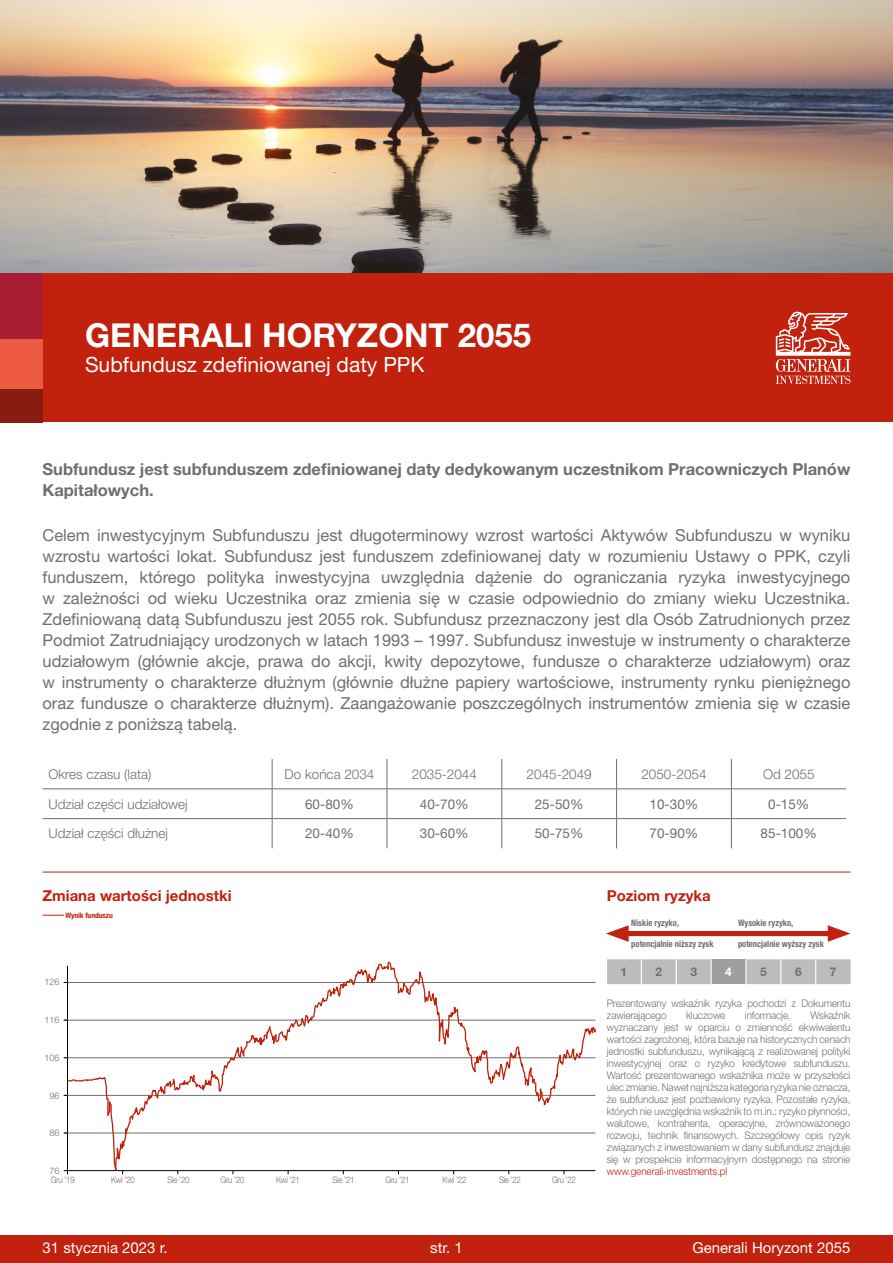
<style>
.page{position:relative;width:893px;height:1263px;background:#fff}
.page>*{position:absolute;margin:0;border:0;box-sizing:border-box;transform-origin:0 0}
.t1{font:700 33px "Helvetica Neue LT Pro";color:#fff}
.t2{font:21px "Helvetica Neue LT Pro";color:#fff}
.t3{font:16.5px/21px "Helvetica Neue LT Pro";color:#706f6f;text-align:justify}
.t4{font:700 16.5px/21px "Helvetica Neue LT Pro";color:#706f6f}
.t5{font:15px "Helvetica Neue LT Pro";color:#fff}
.t6{font:700 15px "Helvetica Neue LT Pro";color:#c1210d}
.t7{font:300 13.5px "Helvetica Neue LT Pro";color:#706f6f}
.t8{font:13.5px "Helvetica Neue LT Pro";color:#706f6f}
.t9{font:700 12px "Helvetica Neue LT Pro";color:#706f6f}
.t10{font:700 12px "Helvetica Neue LT Pro";color:#fff}
.t11{font:300 10.5px/12px "Helvetica Neue LT Pro";letter-spacing:-.01em;color:#706f6f;scale:.95 1}
.t12{font:300 10.5px "Helvetica Neue LT Pro";letter-spacing:-.01em;color:#c1210d;scale:.95 1}
.t13{font:700 condensed 9px "Helvetica Neue LT Pro";color:#706f6f;scale:.95 1}
.t14{font:300 9px "Helvetica Neue LT Pro";letter-spacing:-.03em;color:#706f6f;scale:.86 1}
.t15{font:300 9px "Helvetica Neue LT Pro";letter-spacing:-.03em;color:#706f6f}
.t16{font:700 condensed 7.65px "Helvetica Neue LT Pro";letter-spacing:-.01em;color:#c1210d}
</style>
<div class="page">
<hr style="left:43px;top:872px;width:807px;height:1px;background:#c1210d">
<div style="left:619px;top:931px;width:218px;height:5px;background:#c1210d"></div>
<svg style="left:606px;top:925px;width:23px;height:17px"></svg>
<svg style="left:828px;top:925px;width:22px;height:17px"></svg>
<svg style="left:607px;top:959px;width:244px;height:25px;background:#bababa"></svg>
<svg style="left:43px;top:759px;width:803px;height:89px"></svg>
<hr style="left:272px;top:759px;width:1px;height:30px;background:#706f6f">
<hr style="left:387px;top:759px;width:1px;height:30px;background:#706f6f">
<hr style="left:501px;top:759px;width:1px;height:30px;background:#706f6f">
<hr style="left:616px;top:759px;width:1px;height:30px;background:#706f6f">
<hr style="left:731px;top:759px;width:1px;height:30px;background:#706f6f">
<hr style="left:43px;top:788px;width:229px;height:1px;background:#706f6f">
<hr style="left:272px;top:788px;width:115px;height:1px;background:#706f6f">
<hr style="left:387px;top:788px;width:115px;height:1px;background:#706f6f">
<hr style="left:502px;top:788px;width:115px;height:1px;background:#706f6f">
<hr style="left:617px;top:788px;width:114px;height:1px;background:#706f6f">
<hr style="left:731px;top:788px;width:115px;height:1px;background:#706f6f">
<hr style="left:43px;top:818px;width:229px;height:1px;background:#706f6f">
<hr style="left:272px;top:818px;width:115px;height:1px;background:#706f6f">
<svg style="left:272px;top:789px;width:1px;height:59px"></svg>
<hr style="left:387px;top:818px;width:115px;height:1px;background:#706f6f">
<svg style="left:387px;top:789px;width:1px;height:59px"></svg>
<hr style="left:502px;top:818px;width:115px;height:1px;background:#706f6f">
<svg style="left:501px;top:789px;width:1px;height:59px"></svg>
<hr style="left:617px;top:818px;width:114px;height:1px;background:#706f6f">
<svg style="left:616px;top:789px;width:1px;height:59px"></svg>
<hr style="left:731px;top:818px;width:115px;height:1px;background:#706f6f">
<svg style="left:731px;top:789px;width:1px;height:59px"></svg>
<svg style="left:43px;top:915px;width:21px;height:1px"></svg>
<div style="left:0;top:1235px;width:893px;height:28px;background:#c1210d"></div>
<img style="left:0;top:0;width:893px;height:274px">
<div style="left:42px;top:274px;width:851px;height:148px;background:#c1210d"></div>
<svg style="left:776px;top:311px;width:74px;height:73px"></svg>
<div style="left:0;top:274px;width:43px;height:66px;background:#a81d34"></div>
<div style="left:0;top:340px;width:43px;height:49px;background:#eb5a41"></div>
<div style="left:0;top:389px;width:43px;height:33px;background:#881c11"></div>
<hr style="left:67px;top:966px;width:1px;height:208px;background:#000">
<hr style="left:64px;top:1170px;width:531px;height:1px;background:#000">
<hr style="left:64px;top:1133px;width:531px;height:1px;background:#706f6f">
<hr style="left:64px;top:1095px;width:531px;height:1px;background:#706f6f">
<hr style="left:64px;top:1020px;width:531px;height:1px;background:#706f6f">
<hr style="left:64px;top:1057px;width:531px;height:1px;background:#706f6f">
<hr style="left:64px;top:982px;width:531px;height:1px;background:#706f6f">
<svg style="left:68px;top:961px;width:528px;height:209px"></svg>
<h1 class="t1" style="left:85px;top:314px;width:448px">GENERALI HORYZONT 2055</h1>
<p class="t2" style="left:85px;top:352px;width:341px">Subfundusz zdefiniowanej daty PPK</p>
<p class="t4" style="left:43px;top:458px;width:809px">Subfundusz jest subfunduszem zdefiniowanej daty dedykowanym uczestnikom Pracowniczych Planów<br>Kapitałowych.</p>
<p class="t3" style="left:43px;top:524px;width:809px">Celem inwestycyjnym Subfunduszu jest długoterminowy wzrost wartości Aktywów Subfunduszu w wyniku wzrostu wartości lokat. Subfundusz jest funduszem zdefiniowanej daty w rozumieniu Ustawy o PPK, czyli funduszem, którego polityka inwestycyjna uwzględnia dążenie do ograniczania ryzyka inwestycyjnego w zależności od wieku Uczestnika oraz zmienia się w czasie odpowiednio do zmiany wieku Uczestnika.<br>Zdefiniowaną datą Subfunduszu jest 2055 rok. Subfundusz przeznaczony jest dla Osób Zatrudnionych przez Podmiot Zatrudniający urodzonych w latach 1993 – 1997. Subfundusz inwestuje w instrumenty o charakterze udziałowym (głównie akcje, prawa do akcji, kwity depozytowe, fundusze o charakterze udziałowym) oraz w instrumenty o charakterze dłużnym (głównie dłużne papiery wartościowe, instrumenty rynku pieniężnego oraz fundusze o charakterze dłużnym). Zaangażowanie poszczególnych instrumentów zmienia się w czasie zgodnie z poniższą tabelą.</p>
<p class="t7" style="left:49px;top:766px;width:104px">Okres czasu (lata)</p>
<p class="t7" style="left:285px;top:766px;width:91px">Do końca 2034</p>
<p class="t7" style="left:412px;top:766px;width:67px">2035-2044</p>
<p class="t7" style="left:527px;top:766px;width:67px">2045-2049</p>
<p class="t7" style="left:641px;top:766px;width:67px">2050-2054</p>
<p class="t7" style="left:763px;top:766px;width:53px">Od 2055</p>
<p class="t7" style="left:49px;top:795px;width:141px">Udział części udziałowej</p>
<p class="t8" style="left:305px;top:795px;width:50px">60-80%</p>
<p class="t8" style="left:420px;top:795px;width:50px">40-70%</p>
<p class="t8" style="left:535px;top:795px;width:50px">25-50%</p>
<p class="t8" style="left:650px;top:795px;width:50px">10-30%</p>
<p class="t8" style="left:768px;top:795px;width:43px">0-15%</p>
<p class="t7" style="left:49px;top:825px;width:121px">Udział części dłużnej</p>
<p class="t8" style="left:305px;top:825px;width:50px">20-40%</p>
<p class="t8" style="left:420px;top:825px;width:50px">30-60%</p>
<p class="t8" style="left:535px;top:825px;width:50px">50-75%</p>
<p class="t8" style="left:650px;top:825px;width:50px">70-90%</p>
<p class="t8" style="left:761px;top:825px;width:58px">85-100%</p>
<p class="t6" style="left:43px;top:886px;width:191px">Zmiana wartości jednostki</p>
<p class="t16" style="left:65px;top:910px;width:49px">Wynik funduszu</p>
<p class="t15" style="left:45px;top:976px;width:17px">126</p>
<p class="t15" style="left:45px;top:1014px;width:17px">116</p>
<p class="t15" style="left:45px;top:1052px;width:17px">106</p>
<p class="t15" style="left:50px;top:1090px;width:12px">96</p>
<p class="t15" style="left:50px;top:1128px;width:12px">86</p>
<p class="t15" style="left:50px;top:1165px;width:12px">76</p>
<p class="t14" style="left:51px;top:1174px;width:29px">Gru ’19</p>
<p class="t14" style="left:111px;top:1174px;width:29px">Kwi ’20</p>
<p class="t14" style="left:168px;top:1174px;width:27px">Sie ’20</p>
<p class="t14" style="left:221px;top:1174px;width:29px">Gru ’20</p>
<p class="t14" style="left:276px;top:1174px;width:29px">Kwi ’21</p>
<p class="t14" style="left:333px;top:1174px;width:27px">Sie ’21</p>
<p class="t14" style="left:386px;top:1174px;width:29px">Gru ’21</p>
<p class="t14" style="left:443px;top:1174px;width:29px">Kwi ’22</p>
<p class="t14" style="left:499px;top:1174px;width:27px">Sie ’22</p>
<p class="t14" style="left:552px;top:1174px;width:29px">Gru ’22</p>
<p class="t6" style="left:607px;top:886px;width:106px">Poziom ryzyka</p>
<p class="t13" style="left:631px;top:918px;width:52px">Niskie ryzyko,</p>
<p class="t13" style="left:631px;top:938px;width:88px">potencjalnie niższy zysk</p>
<p class="t13" style="left:738px;top:938px;width:92px">potencjalnie wyższy zysk</p>
<p class="t13" style="left:738px;top:918px;width:60px">Wysokie ryzyko,</p>
<p class="t9" style="left:621px;top:964px;width:8px">1</p>
<p class="t9" style="left:655px;top:964px;width:8px">2</p>
<p class="t9" style="left:690px;top:964px;width:8px">3</p>
<p class="t10" style="left:725px;top:964px;width:8px">4</p>
<p class="t9" style="left:760px;top:964px;width:8px">5</p>
<p class="t9" style="left:795px;top:964px;width:8px">6</p>
<p class="t9" style="left:830px;top:964px;width:8px">7</p>
<p class="t11" style="left:607px;top:997px;width:258px">Prezentowany wskaźnik ryzyka pochodzi z Dokumentu zawierającego</p>
<p class="t11" style="left:607px;top:1009px;width:258px;text-align:justify;text-indent:204px">Wskaźnik wyznaczany jest w oparciu o zmienność ekwiwalentu wartości zagrożonej, która bazuje na historycznych cenach jednostki subfunduszu, wynikającą z realizowanej polityki inwestycyjnej oraz o ryzyko kredytowe subfunduszu.<br>Wartość prezentowanego wskaźnika może w przyszłości ulec zmianie. Nawet najniższa kategoria ryzyka nie oznacza, że subfundusz jest pozbawiony ryzyka. Pozostałe ryzyka, których nie uwzględnia wskaźnik to m.in.: ryzyko płynności, walutowe, kontrahenta, operacyjne, zrównoważonego rozwoju, technik finansowych. Szczegółowy opis ryzyk związanych z inwestowaniem w dany subfundusz znajduje się w prospekcie informacyjnym dostępnego na stronie</p>
<p class="t12" style="left:607px;top:1165px;width:128px">www.generali-investments.pl</p>
<p class="t11" style="left:686px;top:1009px;width:43px">kluczowe</p>
<p class="t11" style="left:745px;top:1009px;width:50px">informacje.</p>
<p class="t5" style="left:43px;top:1238px;width:127px">31 stycznia 2023 r.</p>
<p class="t5" style="left:430px;top:1238px;width:34px">str. 1</p>
<p class="t5" style="left:692px;top:1238px;width:160px">Generali Horyzont 2055</p>
</div>
